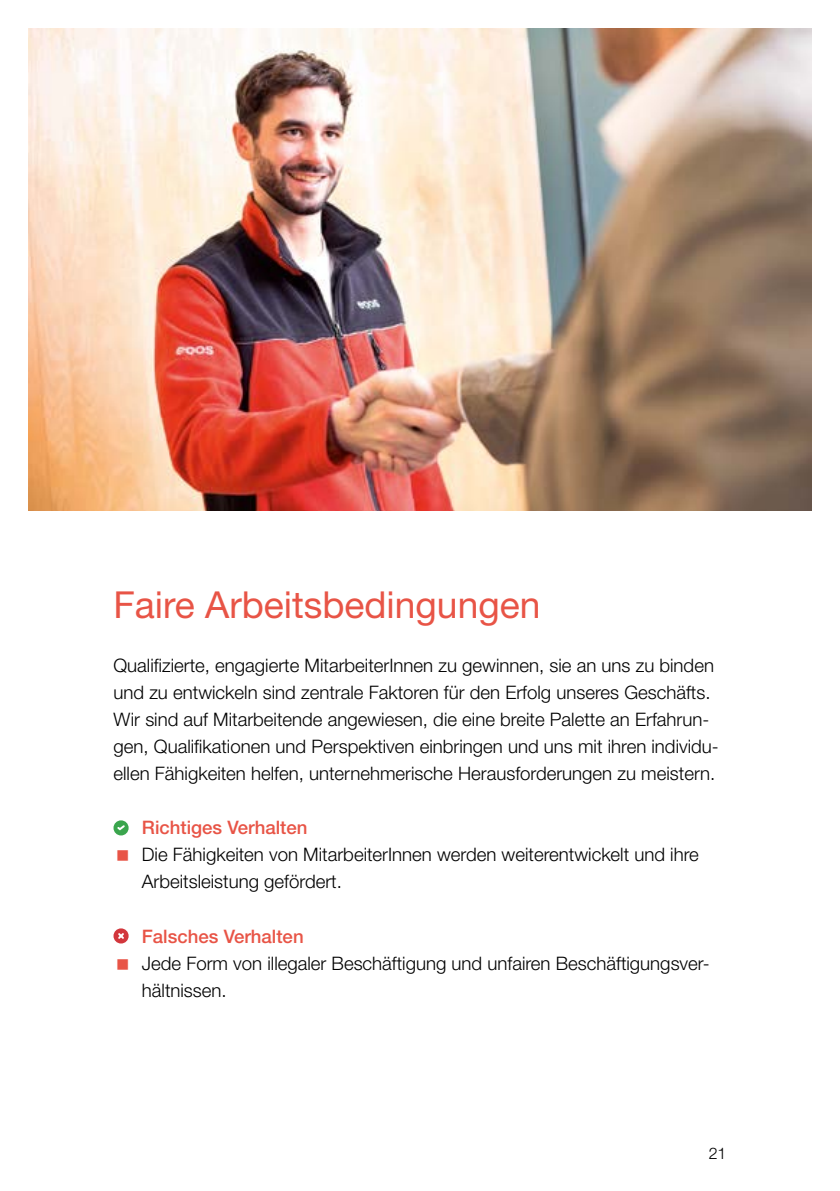
<style>
.page{position:relative;width:840px;height:1191px;background:#fff}
.page>*{position:absolute;margin:0;border:0;box-sizing:border-box;transform-origin:0 0}
.Headline_20pt{font:37.2px "Helvetica Neue LT Pro";color:#e85446}
.Copy_ohne_Einrückung{font:300 18.6px/27px "Helvetica Neue LT Pro";color:#000}
.Zwischentitel{font:500 18.6px "Helvetica Neue LT Pro";color:#e85446}
.t1{font:300 16px "Helvetica Neue LT Pro";color:#000}
</style>
<div class="page">
<div style="left:113px;top:820px;width:15px;height:15px;border:4px solid #3aa54d;border-radius:50%"></div>
<svg style="left:115px;top:823px;width:11px;height:8px"></svg>
<div style="left:113px;top:928px;width:15px;height:15px;border:4px solid #d2363c;border-radius:50%"></div>
<svg style="left:116px;top:931px;width:10px;height:9px"></svg>
<img style="left:28px;top:28px;width:783px;height:482px">
<p class="Headline_20pt" style="left:113px;top:582px;width:428px">Faire Arbeitsbedingungen</p>
<p class="Copy_ohne_Einrückung" style="left:113px;top:652px;width:606px">Qualifizierte, engagierte MitarbeiterInnen zu gewinnen, sie an uns zu binden und zu entwickeln sind zentrale Faktoren für den Erfolg unseres Geschäfts.<br>Wir sind auf Mitarbeitende angewiesen, die eine breite Palette an Erfahrun&shy;gen, Qualifikationen und Perspektiven einbringen und uns mit ihren individu&shy;ellen Fähigkeiten helfen, unternehmerische Herausforderungen zu meistern.</p>
<p class="Zwischentitel" style="left:142px;top:816px;width:167px">Richtiges Verhalten</p>
<p class="Copy_ohne_Einrückung" style="left:142px;top:841px;width:558px">Die Fähigkeiten von MitarbeiterInnen werden weiterentwickelt und ihre<br>Arbeitsleistung gefördert.</p>
<p class="Zwischentitel" style="left:142px;top:924px;width:163px">Falsches Verhalten</p>
<p class="Copy_ohne_Einrückung" style="left:142px;top:949px;width:569px">Jede Form von illegaler Beschäftigung und unfairen Beschäftigungsver&shy;hältnissen.</p>
<p class="t1" style="left:708px;top:1143px;width:19px">21</p>
</div>
